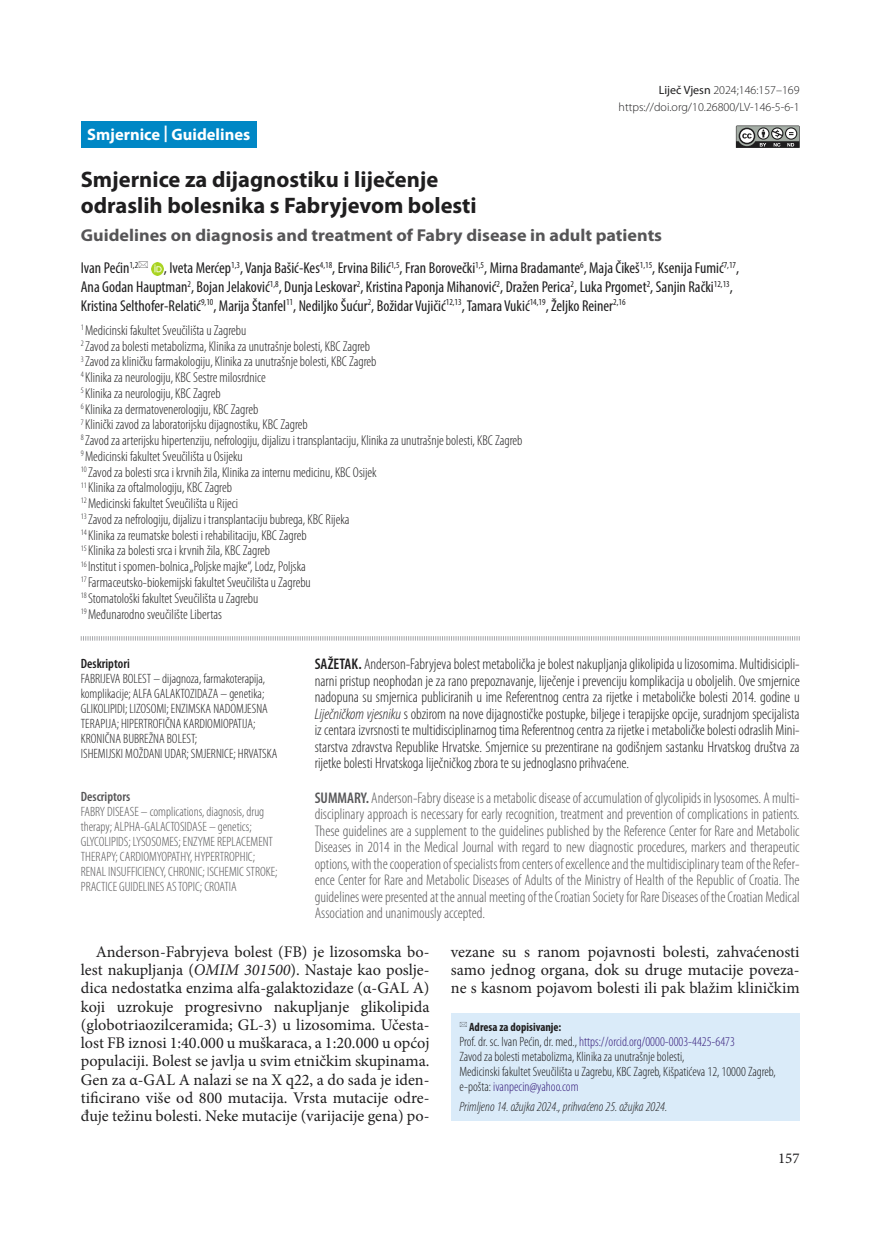
<style>
.page{position:relative;width:872px;height:1234px;background:#fff}
.page>*{position:absolute;margin:0;border:0;box-sizing:border-box;transform-origin:0 0}
.t1{font:700 22.5px/25.5px "Myriad Pro";color:#1f1e1f}
.t2{font:700 17.25px "Myriad Pro";color:#565557;scale:1.05 1}
.t3{font:700 16.5px "Myriad Pro";color:#fff}
.t4{font:16.2px/18.3px "Minion Pro";color:#1f1e1f}
.t5{font:condensed 15.75px/18.8px "Myriad Pro";color:#1f1e1f}
.t6{font:300 condensed 15.45px/16.5px "Myriad Pro";color:#565557;text-align:justify}
.t7{font:300 condensed 15.45px/16.5px "Myriad Pro";color:#1f1e1f;text-align:justify}
.t8{font:15px "Minion Pro";color:#1f1e1f}
.t9{font:300 condensed 14.25px/15.8px "Myriad Pro";color:#1f1e1f}
.t10{font:300 condensed 13.5px/15px "Myriad Pro";color:#1f1e1f}
.t11{font:300 condensed 13.5px/15px "Myriad Pro";color:#565557}
.t12{font:italic 300 condensed 13.5px "Myriad Pro";color:#1f1e1f}
.t13{font:600 condensed 13.5px "Myriad Pro";color:#1f1e1f}
.t14{font:600 condensed 13.5px "Myriad Pro";color:#565557}
.t15{font:300 12px/16.5px "Myriad Pro";color:#1f1e1f;text-align:right}
.t16{font:700 condensed 12px "Myriad Pro";color:#1f1e1f}
.s1{font-weight:400}
.s2{font-weight:600}
.s3{font-style:italic}
.s4{color:#371d7c}
</style>
<div class="page">
<svg style="left:736px;top:125px;width:63px;height:23px"></svg>
<div style="left:451px;top:1013px;width:348px;height:107px;background:#daebf9"></div>
<div style="left:81px;top:121px;width:176px;height:27px;background:#0087c5"></div>
<svg style="left:80px;top:636px;width:720px;height:5px"></svg>
<svg style="left:151px;top:262px;width:13px;height:13px"></svg>
<p class="t3" style="left:87px;top:123px;width:164px">Smjernice | Guidelines</p>
<p class="t15" style="left:618px;top:82px;width:182px"><span class="s1">Liječ Vjesn</span> 2024;146:157–169 https://doi.org/10.26800/LV-146-5-6-1</p>
<h1 class="t1" style="left:81px;top:166px;width:397px">Smjernice za dijagnostiku i liječenje odraslih bolesnika s Fabryjevom bolesti</h1>
<p class="t2" style="left:81px;top:224px;width:555px">Guidelines on diagnosis and treatment of Fabry disease in adult patients</p>
<p class="t5" style="left:81px;top:258px;width:59px">Ivan Pećin<sup>1,2</sup></p>
<p class="t5" style="left:81px;top:258px;width:660px;text-indent:83px">, Iveta Merćep<sup>1,3</sup>, Vanja Bašić-Kes<sup>4,18</sup>, Ervina Bilić<sup>1,5</sup>, Fran Borovečki<sup>1,5</sup>, Mirna Bradamante<sup>6</sup>, Maja Čikeš<sup>1,15</sup>, Ksenija Fumić<sup>7,17</sup>,<br>Ana Godan Hauptman<sup>2</sup>, Bojan Jelaković<sup>1,8</sup>, Dunja Leskovar<sup>2</sup>, Kristina Paponja Mihanović<sup>2</sup>, Dražen Perica<sup>2</sup>, Luka Prgomet<sup>2</sup>, Sanjin Rački<sup>12,13</sup>,<br>Kristina Selthofer-Relatić<sup>9,10</sup>, Marija Štanfel<sup>11</sup>, Nediljko Šućur<sup>2</sup>, Božidar Vujičić<sup>12,13</sup>, Tamara Vukić<sup>14,19</sup>, Željko Reiner<sup>2,16</sup></p>
<p class="t9" style="left:81px;top:322px;width:443px"><sup>1</sup> Medicinski fakultet Sveučilišta u Zagrebu<br><sup>2</sup> Zavod za bolesti metabolizma, Klinika za unutrašnje bolesti, KBC Zagreb<br><sup>3</sup> Zavod za kliničku farmakologiju, Klinika za unutrašnje bolesti, KBC Zagreb<br><sup>4</sup> Klinika za neurologiju, KBC Sestre milosrdnice<br><sup>5</sup> Klinika za neurologiju, KBC Zagreb<br><sup>6</sup> Klinika za dermatovenerologiju, KBC Zagreb<br><sup>7</sup> Klinički zavod za laboratorijsku dijagnostiku, KBC Zagreb<br><sup>8</sup> Zavod za arterijsku hipertenziju, nefrologiju, dijalizu i transplantaciju, Klinika za unutrašnje bolesti, KBC Zagreb <sup>9</sup> Medicinski fakultet Sveučilišta u Osijeku<br><sup>10</sup> Zavod za bolesti srca i krvnih žila, Klinika za internu medicinu, KBC Osijek<br><sup>11</sup> Klinika za oftalmologiju, KBC Zagreb<br><sup>12</sup> Medicinski fakultet Sveučilišta u Rijeci<br><sup>13</sup> Zavod za nefrologiju, dijalizu i transplantaciju bubrega, KBC Rijeka<br><sup>14</sup> Klinika za reumatske bolesti i rehabilitaciju, KBC Zagreb<br><sup>15</sup> Klinika za bolesti srca i krvnih žila, KBC Zagreb<br><sup>16</sup> Institut i spomen-bolnica „Poljske majke“, Lodz, Poljska<br><sup>17</sup> Farmaceutsko-biokemijski fakultet Sveučilišta u Zagrebu<br><sup>18</sup> Stomatološki fakultet Sveučilišta u Zagrebu<br><sup>19</sup> Međunarodno sveučilište Libertas</p>
<p class="t13" style="left:81px;top:655px;width:50px">Deskriptori</p>
<p class="t10" style="left:81px;top:670px;width:198px">FABRIJEVA BOLEST – dijagnoza, farmakoterapija, komplikacije; ALFA GALAKTOZIDAZA – genetika; GLIKOLIPIDI; LIZOSOMI; ENZIMSKA NADOMJESNA TERAPIJA; HIPERTROFIČNA KARDIOMIOPATIJA; KRONIČNA BUBREŽNA BOLEST;<br>ISHEMIJSKI MOŽDANI UDAR; SMJERNICE; HRVATSKA</p>
<p class="t7" style="left:315px;top:655px;width:486px"><span class="s2">SAŽETAK.</span> Anderson-Fabryjeva bolest metabolička je bolest nakupljanja glikolipida u lizosomima. Multidisicipli&shy;narni pristup neophodan je za rano prepoznavanje, liječenje i prevenciju komplikacija u oboljelih. Ove smjernice nadopuna su smjernica publiciranih u ime Referentnog centra za rijetke i metaboličke bolesti 2014. godine u <span class="s3">Liječničkom vjesniku</span> s obzirom na nove dijagnostičke postupke, biljege i terapijske opcije, suradnjom specijalista iz centara izvrsnosti te multidisciplinarnog tima Referentnog centra za rijetke i metaboličke bolesti odraslih Mini&shy;starstva zdravstva Republike Hrvatske. Smjernice su prezentirane na godišnjem sastanku Hrvatskog društva za rijetke bolesti Hrvatskoga liječničkog zbora te su jednoglasno prihvaćene.</p>
<p class="t6" style="left:315px;top:789px;width:486px"><span class="s2">SUMMARY.</span> Anderson-Fabry disease is a metabolic disease of accumulation of glycolipids in lysosomes. A multi&shy;disciplinary approach is necessary for early recognition, treatment and prevention of complications in patients.<br>These guidelines are a supplement to the guidelines published by the Reference Center for Rare and Metabolic Diseases in 2014 in the Medical Journal with regard to new diagnostic procedures, markers and therapeutic options, with the cooperation of specialists from centers of excellence and the multidisciplinary team of the Refer&shy;ence Center for Rare and Metabolic Diseases of Adults of the Ministry of Health of the Republic of Croatia. The guidelines were presented at the annual meeting of the Croatian Society for Rare Diseases of the Croatian Medical Association and unanimously accepted.</p>
<p class="t4" style="left:81px;top:942px;width:350px;text-indent:15px">Anderson-Fabryjeva bolest (FB) je lizosomska bo&shy;lest nakupljanja (<span class="s3">OMIM 301500</span>). Nastaje kao poslje&shy;dica nedostatka enzima alfa-galaktozidaze (α-GAL A) koji uzrokuje progresivno nakupljanje glikolipida (globotriaozilceramida; GL-3) u lizosomima. Učesta&shy;lost FB iznosi 1:40.000 u muškaraca, a 1:20.000 u općoj populaciji. Bolest se javlja u svim etničkim skupinama.<br>Gen za α-GAL A nalazi se na X q22, a do sada je iden&shy;tificirano više od 800 mutacija. Vrsta mutacije odre&shy;đuje težinu bolesti. Neke mutacije (varijacije gena) po-</p>
<p class="t4" style="left:451px;top:942px;width:350px;text-align:justify">vezane su s ranom pojavnosti bolesti, zahvaćenosti samo jednog organa, dok su druge mutacije poveza&shy;ne s kasnom pojavom bolesti ili pak blažim kliničkim</p>
<p class="t14" style="left:81px;top:788px;width:51px">Descriptors</p>
<p class="t11" style="left:81px;top:804px;width:198px">FABRY DISEASE – complications, diagnosis, drug therapy; ALPHA-GALACTOSIDASE – genetics; GLYCOLIPIDS; LYSOSOMES; ENZYME REPLACEMENT THERAPY; CARDIOMYOPATHY, HYPERTROPHIC; RENAL INSUFFICIENCY, CHRONIC; ISCHEMIC STROKE; PRACTICE GUIDELINES AS TOPIC; CROATIA</p>
<p class="t16" style="left:469px;top:1019px;width:94px">Adresa za dopisivanje:</p>
<p class="t10" style="left:459px;top:1033px;width:318px">Prof. dr. sc. Ivan Pećin, dr. med., <span class="s4">https://orcid.org/0000-0003-4425-6473<br></span>Zavod za bolesti metabolizma, Klinika za unutrašnje bolesti,<br>Medicinski fakultet Sveučilišta u Zagrebu, KBC Zagreb, Kišpatićeva 12, 10000 Zagreb, e-pošta: <span class="s4">ivanpecin@yahoo.com</span></p>
<p class="t12" style="left:459px;top:1097px;width:209px">Primljeno 14. ožujka 2024., prihvaćeno 25. ožujka 2024.</p>
<p class="t8" style="left:778px;top:1147px;width:23px">157</p>
</div>
